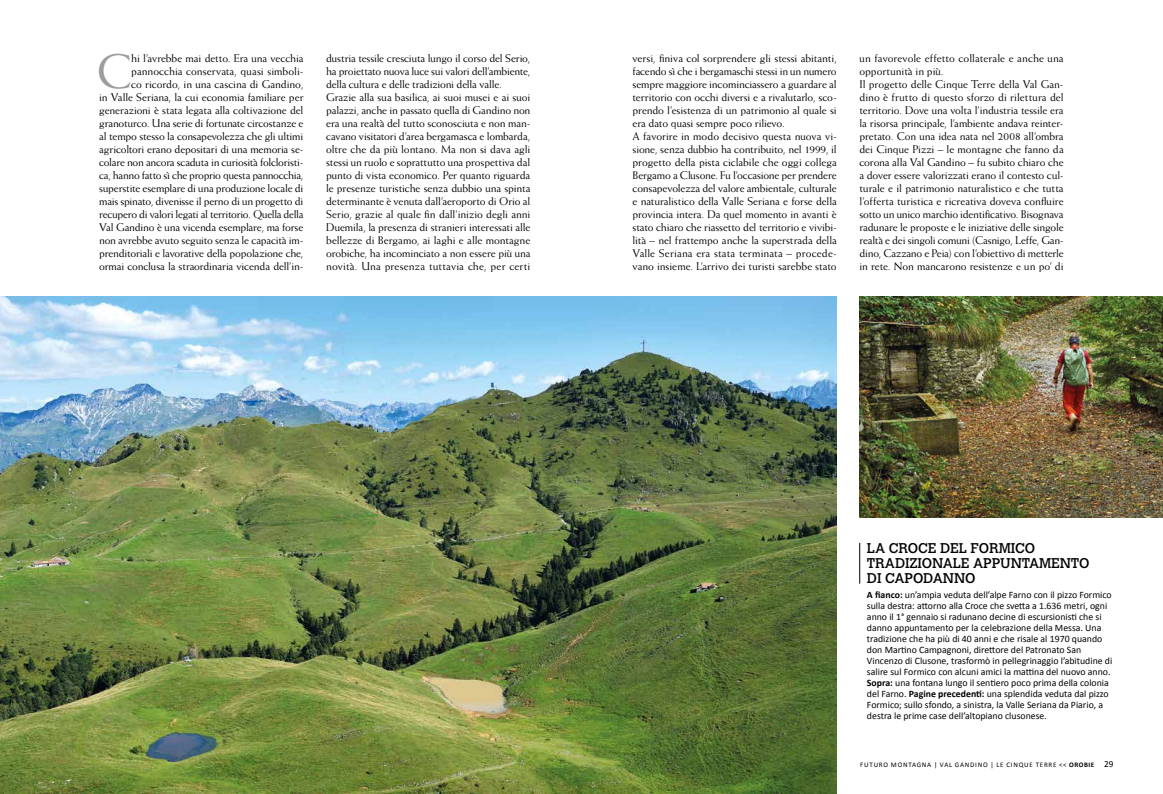
<style>
.page{position:relative;width:1163px;height:794px;background:#fff}
.page>*{position:absolute;margin:0;border:0;box-sizing:border-box;transform-origin:0 0}
.t1{font:48.7px "Weiss Std";color:#9d9d9c}
.t2{font:14px/15px "Calvert MT Std";letter-spacing:-.01em;color:#000}
.t3{font:11.2px/13px "Weiss Std";letter-spacing:-.01em;color:#000}
.t4{font:9.8px/11px "Calibri";color:#000}
.t5{font:7px "Calibri";letter-spacing:.11em;color:#000}
.s1{font-weight:700}
.s2{font-size:9.2px}
</style>
<div class="page">
<img style="left:0;top:296px;width:836px;height:498px">
<img style="left:859px;top:296px;width:303px;height:221px">
<hr style="left:859px;top:543px;width:1px;height:40px;background:#000">
<h1 class="t1" style="left:97px;top:43px;width:37px">C</h1>
<p class="t3" style="left:99px;top:52px;width:206px;text-align:right">hi l’avrebbe mai detto. Era una vecchia pannocchia conservata, quasi simboli-<br>co ricordo, in una cascina di Gandino,<br>in Valle Seriana, la cui economia familiare per generazioni è stata legata alla coltivazione del granoturco. Una serie di fortunate circostanze e al tempo stesso la consapevolezza che gli ultimi agricoltori erano depositari di una memoria se&shy;colare non ancora scaduta in curiosità folcloristi&shy;ca, hanno fatto sì che proprio questa pannocchia, superstite esemplare di una produzione locale di mais spinato, divenisse il perno di un progetto di recupero di valori legati al territorio. Quella della Val Gandino è una vicenda esemplare, ma forse non avrebbe avuto seguito senza le capacità im&shy;prenditoriali e lavorative della popolazione che, ormai conclusa la straordinaria vicenda dell’in-</p>
<p class="t3" style="left:326px;top:52px;width:206px">dustria tessile cresciuta lungo il corso del Serio, ha proiettato nuova luce sui valori dell’ambiente, della cultura e delle tradizioni della valle.<br>Grazie alla sua basilica, ai suoi musei e ai suoi palazzi, anche in passato quella di Gandino non era una realtà del tutto sconosciuta e non man&shy;cavano visitatori d’area bergamasca e lombarda, oltre che da più lontano. Ma non si dava agli stessi un ruolo e soprattutto una prospettiva dal punto di vista economico. Per quanto riguarda le presenze turistiche senza dubbio una spinta determinante è venuta dall’aeroporto di Orio al Serio, grazie al quale fin dall’inizio degli anni Duemila, la presenza di stranieri interessati alle bellezze di Bergamo, ai laghi e alle montagne orobiche, ha incominciato a non essere più una novità. Una presenza tuttavia che, per certi</p>
<p class="t3" style="left:632px;top:52px;width:206px">versi, finiva col sorprendere gli stessi abitanti, facendo sì che i bergamaschi stessi in un numero sempre maggiore incominciassero a guardare al territorio con occhi diversi e a rivalutarlo, sco&shy;prendo l’esistenza di un patrimonio al quale si era dato quasi sempre poco rilievo.<br>A favorire in modo decisivo questa nuova vi&shy;sione, senza dubbio ha contribuito, nel 1999, il progetto della pista ciclabile che oggi collega Bergamo a Clusone. Fu l’occasione per prendere consapevolezza del valore ambientale, culturale e naturalistico della Valle Seriana e forse della provincia intera. Da quel momento in avanti è stato chiaro che riassetto del territorio e vivibi&shy;lità – nel frattempo anche la superstrada della Valle Seriana era stata terminata – procede&shy;vano insieme. L’arrivo dei turisti sarebbe stato</p>
<p class="t3" style="left:859px;top:52px;width:206px">un favorevole effetto collaterale e anche una opportunità in più.<br>Il progetto delle Cinque Terre della Val Gan&shy;dino è frutto di questo sforzo di rilettura del territorio. Dove una volta l’industria tessile era la risorsa principale, l’ambiente andava reinter&shy;pretato. Con una idea nata nel 2008 all’ombra dei Cinque Pizzi – le montagne che fanno da corona alla Val Gandino – fu subito chiaro che a dover essere valorizzati erano il contesto cul&shy;turale e il patrimonio naturalistico e che tutta l’offerta turistica e ricreativa doveva confluire sotto un unico marchio identificativo. Bisognava radunare le proposte e le iniziative delle singole realtà e dei singoli comuni (Casnigo, Leffe, Gan&shy;dino, Cazzano e Peia) con l’obiettivo di metterle in rete. Non mancarono resistenze e un po’ di</p>
<p class="t2" style="left:866px;top:541px;width:224px">LA CROCE DEL FORMICO<br>TRADIZIONALE APPUNTAMENTO<br>DI CAPODANNO</p>
<p class="t4" style="left:866px;top:589px;width:247px"><span class="s1">A fianco:</span> un’ampia veduta dell’alpe Farno con il pizzo Formico sulla destra: attorno alla Croce che svetta a 1.636 metri, ogni anno il 1° gennaio si radunano decine di escursionisti che si danno appuntamento per la celebrazione della Messa. Una tradizione che ha più di 40 anni e che risale al 1970 quando don Martino Campagnoni, direttore del Patronato San Vincenzo di Clusone, trasformò in pellegrinaggio l’abitudine di salire sul Formico con alcuni amici la mattina del nuovo anno.<br><span class="s1">Sopra:</span> una fontana lungo il sentiero poco prima della colonia del Farno. <span class="s1">Pagine precedenti:</span> una splendida veduta dal pizzo Formico; sullo sfondo, a sinistra, la Valle Seriana da Piario, a destra le prime case dell’altopiano clusonese.</p>
<p class="t5" style="left:860px;top:760px;width:254px">FUTURO MONTAGNA | VAL GANDINO | LE CINQUE TERRE &lt;&lt; <span class="s1">OROBIE</span> <span class="s2">29</span></p>
</div>
